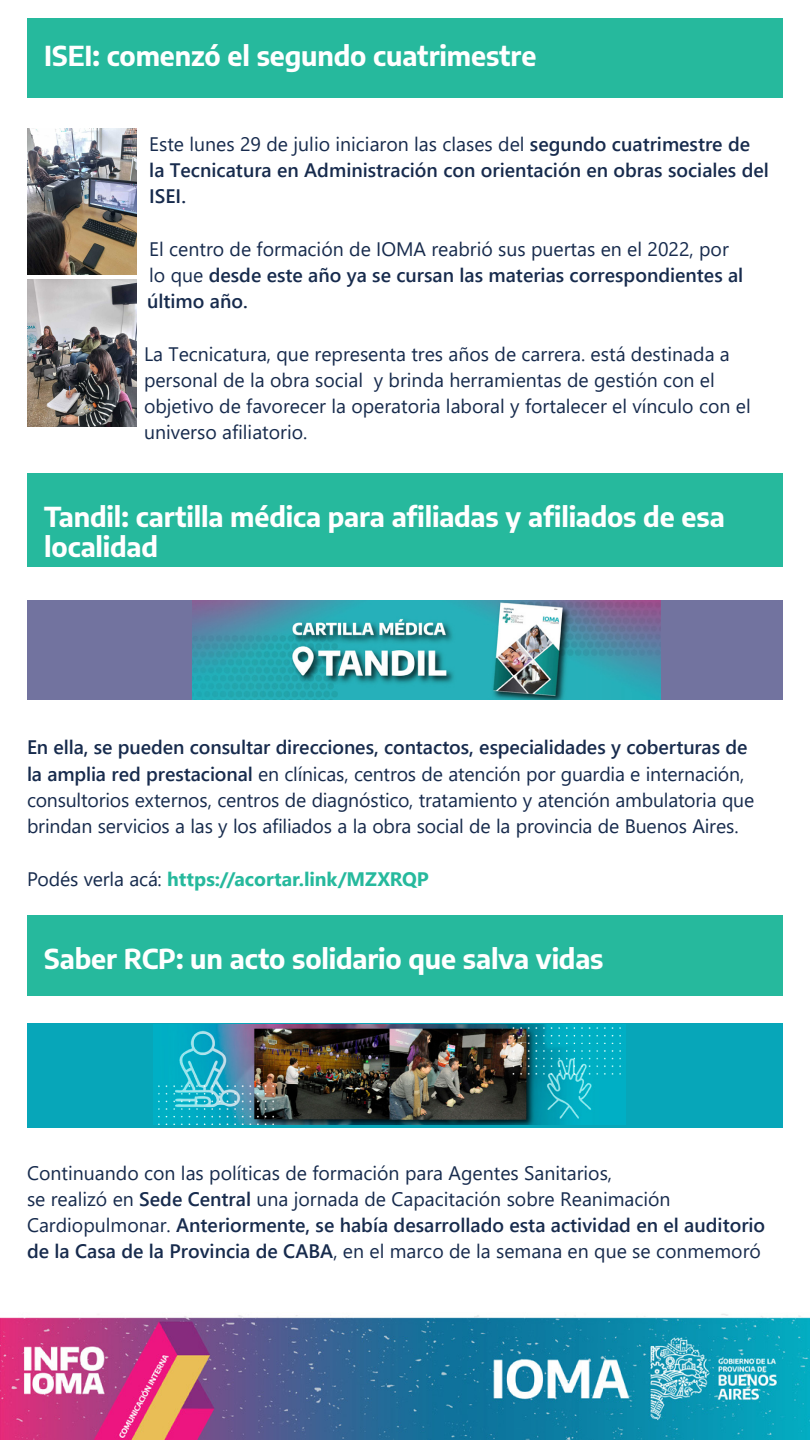
<style>
.page{position:relative;width:810px;height:1440px;background:#fff}
.page>*{position:absolute;margin:0;border:0;box-sizing:border-box;transform-origin:0 0}
.t1{font:700 27px/30px "Encode Sans";letter-spacing:-.005em;color:#fff}
.t2{font:19.5px/26.2px "Segoe UI";color:#172b4d}
.t3{font:600 19.5px/26.2px "Segoe UI";color:#172b4d}
.t4{font:700 19.5px "Segoe UI";letter-spacing:-.005em;color:#26b99d}
.s1{font-weight:400}
.s2{font-weight:600}
.s3{font-weight:400;color:#172b4d}
</style>
<div class="page">
<img style="left:0;top:1314px;width:810px;height:126px">
<div style="left:27px;top:1023px;width:756px;height:105px;background:#07a6b9"></div>
<div style="left:27px;top:19px;width:756px;height:79px;background:#26b99d"></div>
<div style="left:27px;top:473px;width:756px;height:93px;background:#26b99d"></div>
<div style="left:27px;top:915px;width:756px;height:81px;background:#26b99d"></div>
<div style="left:27px;top:600px;width:756px;height:100px;background:#72739f"></div>
<img style="left:193px;top:600px;width:467px;height:100px">
<img style="left:153px;top:1024px;width:473px;height:101px">
<img style="left:27px;top:129px;width:109px;height:145px">
<img style="left:27px;top:280px;width:110px;height:146px">
<p class="t1" style="left:44px;top:39px;width:494px">ISEI: comenzó el segundo cuatrimestre</p>
<p class="t3" style="left:149px;top:129px;width:621px"><span class="s1">Este lunes 29 de julio iniciaron las clases del</span> segundo cuatrimestre de la Tecnicatura en Administración con orientación en obras sociales del<br>ISEI.</p>
<p class="t3" style="left:147px;top:234px;width:598px"><span class="s1">El centro de formación de IOMA reabrió sus puertas en el 2022, por lo que</span> desde este año ya se cursan las materias correspondientes al último año.</p>
<p class="t2" style="left:144px;top:339px;width:608px">La Tecnicatura, que representa tres años de carrera. está destinada a personal de la obra social y brinda herramientas de gestión con el objetivo de favorecer la operatoria laboral y fortalecer el vínculo con el universo afiliatorio.</p>
<p class="t1" style="left:44px;top:500px;width:682px">Tandil: cartilla médica para afiliadas y afiliados de esa localidad</p>
<p class="t2" style="left:27px;top:733px;width:729px"><span class="s2">En ella, se pueden consultar direcciones, contactos, especialidades y coberturas de la amplia red prestacional</span> en clínicas, centros de atención por guardia e internación, consultorios externos, centros de diagnóstico, tratamiento y atención ambulatoria que brindan servicios a las y los afiliados a la obra social de la provincia de Buenos Aires.</p>
<p class="t4" style="left:27px;top:860px;width:403px"><span class="s3">Podés verla acá:</span> https://acortar.link/MZXRQP</p>
<p class="t1" style="left:44px;top:942px;width:561px">Saber RCP: un acto solidario que salva vidas</p>
<p class="t2" style="left:27px;top:1158px;width:587px">Continuando con las políticas de formación para Agentes Sanitarios,</p>
<p class="t3" style="left:27px;top:1184px;width:740px"><span class="s1">se realizó en</span> Sede Central <span class="s1">una jornada de Capacitación sobre Reanimación<br>Cardiopulmonar.</span> Anteriormente, se había desarrollado esta actividad en el auditorio</p>
<p class="t2" style="left:27px;top:1237px;width:735px"><span class="s2">de la Casa de la Provincia de CABA</span>, en el marco de la semana en que se conmemoró</p>
</div>
